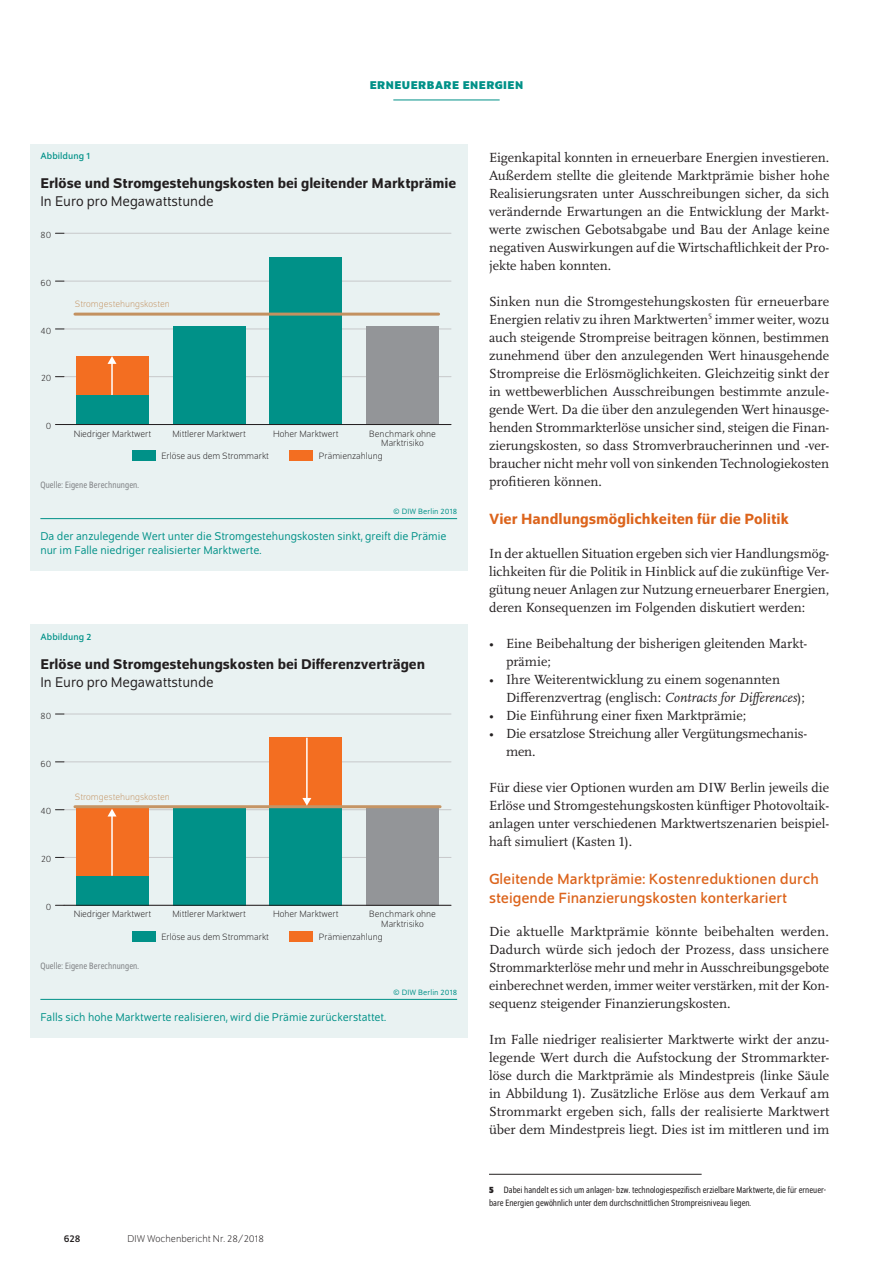
<style>
.page{position:relative;width:893px;height:1263px;background:#fff}
.page>*{position:absolute;margin:0;border:0;box-sizing:border-box;transform-origin:0 0}
.t1{font:15.75px/19.5px "Schumpeter";color:#dc641c}
.t2{font:500 15.75px "Schumpeter";color:#dc641c}
.t3{font:500 15px "Schumpeter";color:#231f20}
.t4{font:15px "Schumpeter Blond";color:#231f20}
.t5{font:13.8px/18px "Scala Pro";color:#231f20;text-align:justify}
.t6{font:12px/13.5px "Schumpeter Blond";color:#009188}
.t7{font:700 12px "Schumpeter";color:#009188}
.t8{font:300 10.5px "Schumpeter";color:#231f20}
.t9{font:10.5px "Schumpeter";color:#231f20}
.t10{font:300 9.75px/9.8px "Schumpeter";color:#231f20;text-align:center}
.t11{font:semi-condensed 9.75px/12.8px "Schumpeter Blond";color:#231f20}
.t12{font:semi-condensed 9.75px "Schumpeter Blond";letter-spacing:.01em;color:#808285}
.t13{font:300 9.75px "Schumpeter";color:#c59565}
.t14{font:9.75px "Schumpeter";letter-spacing:.01em;color:#009188}
.t15{font:8.25px "Schumpeter Blond";letter-spacing:.01em;color:#009188}
.s1{font-style:italic}
.s2{font-family:"Schumpeter";font-weight:700}
</style>
<div class="page">
<hr style="left:393px;top:100px;width:107px;height:1px;background:#009188">
<hr style="left:489px;top:1174px;width:213px;height:1px;background:#231f20">
<div style="left:30px;top:144px;width:438px;height:427px;background:#e9f2f2"></div>
<hr style="left:64px;top:376px;width:387px;height:1px;background:#c7c8ca">
<hr style="left:64px;top:329px;width:387px;height:1px;background:#c7c8ca">
<hr style="left:64px;top:281px;width:387px;height:1px;background:#c7c8ca">
<hr style="left:64px;top:233px;width:387px;height:1px;background:#c7c8ca">
<div style="left:76px;top:395px;width:73px;height:29px;background:#009188"></div>
<div style="left:76px;top:356px;width:73px;height:39px;background:#f36e21"></div>
<div style="left:173px;top:326px;width:72px;height:98px;background:#009188"></div>
<div style="left:270px;top:257px;width:72px;height:167px;background:#009188"></div>
<div style="left:366px;top:326px;width:73px;height:98px;background:#939598"></div>
<hr style="left:75px;top:313px;width:364px;height:3px;background:#c39160">
<div style="left:132px;top:450px;width:24px;height:11px;background:#009188"></div>
<div style="left:290px;top:451px;width:23px;height:10px;background:#f36e21"></div>
<hr style="left:64px;top:424px;width:387px;height:1px;background:#231f20">
<hr style="left:111px;top:363px;width:2px;height:32px;background:#fff">
<svg style="left:108px;top:356px;width:8px;height:8px"></svg>
<hr style="left:40px;top:518px;width:417px;height:1px;background:#009188">
<div style="left:30px;top:625px;width:438px;height:413px;background:#e9f2f2"></div>
<hr style="left:64px;top:857px;width:387px;height:1px;background:#c7c8ca">
<hr style="left:64px;top:809px;width:387px;height:1px;background:#c7c8ca">
<hr style="left:64px;top:762px;width:387px;height:1px;background:#c7c8ca">
<hr style="left:64px;top:714px;width:387px;height:1px;background:#c7c8ca">
<div style="left:76px;top:876px;width:73px;height:29px;background:#009188"></div>
<div style="left:76px;top:807px;width:73px;height:69px;background:#f36e21"></div>
<div style="left:173px;top:807px;width:72px;height:98px;background:#009188"></div>
<div style="left:270px;top:807px;width:72px;height:98px;background:#009188"></div>
<div style="left:270px;top:738px;width:72px;height:69px;background:#f36e21"></div>
<div style="left:366px;top:807px;width:73px;height:98px;background:#939598"></div>
<hr style="left:75px;top:805px;width:365px;height:3px;background:#c59565">
<div style="left:132px;top:931px;width:24px;height:10px;background:#009188"></div>
<div style="left:290px;top:931px;width:23px;height:11px;background:#f36e21"></div>
<hr style="left:64px;top:905px;width:387px;height:1px;background:#231f20">
<hr style="left:111px;top:815px;width:2px;height:61px;background:#fff">
<svg style="left:108px;top:809px;width:8px;height:7px"></svg>
<hr style="left:306px;top:738px;width:2px;height:61px;background:#fff">
<svg style="left:302px;top:798px;width:9px;height:8px"></svg>
<hr style="left:40px;top:999px;width:417px;height:1px;background:#009188">
<p class="t7" style="left:370px;top:79px;width:17px">ERNEUERBARE</p>
<p class="t7" style="left:463px;top:79px;width:16px">ENERGIEN</p>
<p class="t14" style="left:40px;top:151px;width:51px">Abbildung 1</p>
<p class="t3" style="left:40px;top:175px;width:417px">Erlöse und Stromgestehungskosten bei gleitender Marktprämie</p>
<p class="t4" style="left:40px;top:194px;width:175px">In Euro pro Megawattstunde</p>
<p class="t10" style="left:41px;top:230px;width:12px">80</p>
<p class="t10" style="left:41px;top:278px;width:12px">60</p>
<p class="t10" style="left:41px;top:326px;width:12px">40</p>
<p class="t10" style="left:41px;top:374px;width:12px">20</p>
<p class="t10" style="left:46px;top:421px;width:7px">0</p>
<p class="t13" style="left:75px;top:299px;width:96px">Stromgestehungskosten</p>
<p class="t10" style="left:74px;top:429px;width:79px">Niedriger Marktwert</p>
<p class="t10" style="left:172px;top:429px;width:75px">Mittlerer Marktwert</p>
<p class="t10" style="left:273px;top:429px;width:67px">Hoher Marktwert</p>
<p class="t10" style="left:369px;top:429px;width:68px">Benchmark ohne<br>Marktrisiko</p>
<p class="t10" style="left:161px;top:451px;width:109px">Erlöse aus dem Strommarkt</p>
<p class="t10" style="left:319px;top:452px;width:65px">Prämienzahlung</p>
<p class="t12" style="left:40px;top:480px;width:100px">Quelle: Eigene Berechnungen.</p>
<p class="t15" style="left:393px;top:507px;width:65px">© DIW Berlin 2018</p>
<p class="t6" style="left:40px;top:530px;width:408px">Da der anzulegende Wert unter die Stromgestehungskosten sinkt, greift die Prämie nur im Falle niedriger realisierter Marktwerte.</p>
<p class="t14" style="left:40px;top:632px;width:53px">Abbildung 2</p>
<p class="t3" style="left:40px;top:656px;width:386px">Erlöse und Stromgestehungskosten bei Differenzverträgen</p>
<p class="t4" style="left:40px;top:675px;width:175px">In Euro pro Megawattstunde</p>
<p class="t10" style="left:41px;top:711px;width:12px">80</p>
<p class="t10" style="left:41px;top:759px;width:12px">60</p>
<p class="t10" style="left:41px;top:807px;width:12px">40</p>
<p class="t10" style="left:41px;top:854px;width:12px">20</p>
<p class="t10" style="left:46px;top:902px;width:7px">0</p>
<p class="t13" style="left:75px;top:792px;width:96px">Stromgestehungskosten</p>
<p class="t10" style="left:74px;top:909px;width:79px">Niedriger Marktwert</p>
<p class="t10" style="left:172px;top:909px;width:75px">Mittlerer Marktwert</p>
<p class="t10" style="left:273px;top:909px;width:67px">Hoher Marktwert</p>
<p class="t10" style="left:369px;top:909px;width:68px">Benchmark ohne<br>Marktrisiko</p>
<p class="t10" style="left:161px;top:932px;width:109px">Erlöse aus dem Strommarkt</p>
<p class="t10" style="left:319px;top:932px;width:65px">Prämienzahlung</p>
<p class="t12" style="left:40px;top:961px;width:100px">Quelle: Eigene Berechnungen.</p>
<p class="t6" style="left:40px;top:1011px;width:347px">Falls sich hohe Marktwerte realisieren, wird die Prämie zurückerstattet.</p>
<p class="t15" style="left:393px;top:988px;width:65px">© DIW Berlin 2018</p>
<p class="t9" style="left:64px;top:1233px;width:18px">628</p>
<p class="t8" style="left:128px;top:1234px;width:138px">DIW Wochenbericht Nr. 28/2018</p>
<p class="t5" style="left:489px;top:148px;width:342px">Eigenkapital konnten in erneuerbare Energien investieren.<br>Außerdem stellte die gleitende Marktprämie bisher hohe Realisierungsraten unter Ausschreibungen sicher, da sich verändernde Erwartungen an die Entwicklung der Markt&shy;werte zwischen Gebotsabgabe und Bau der Anlage keine negativen Auswirkungen auf die Wirtschaftlichkeit der Pro&shy;jekte haben konnten.</p>
<p class="t5" style="left:489px;top:292px;width:342px">Sinken nun die Stromgestehungskosten für erneuerbare Energien relativ zu ihren Marktwerten<sup>5</sup> immer weiter, wozu auch steigende Strompreise beitragen können, bestimmen zunehmend über den anzulegenden Wert hinausgehende Strompreise die Erlösmöglichkeiten. Gleichzeitig sinkt der in wettbewerblichen Ausschreibungen bestimmte anzule&shy;gende Wert. Da die über den anzulegenden Wert hinausge&shy;henden Strommarkterlöse unsicher sind, steigen die Finan&shy;zierungskosten, so dass Stromverbraucherinnen und -ver&shy;braucher nicht mehr voll von sinkenden Technologiekosten profitieren können.</p>
<p class="t2" style="left:489px;top:510px;width:301px">Vier Handlungsmöglichkeiten für die Politik</p>
<p class="t5" style="left:489px;top:544px;width:342px">In der aktuellen Situation ergeben sich vier Handlungsmög&shy;lichkeiten für die Politik in Hinblick auf die zukünftige Ver&shy;gütung neuer Anlagen zur Nutzung erneuerbarer Energien, deren Konsequenzen im Folgenden diskutiert werden:</p>
<p class="t5" style="left:506px;top:634px;width:302px;text-indent:-17px">• Eine Beibehaltung der bisherigen gleitenden Markt&shy;prämie;</p>
<p class="t5" style="left:506px;top:670px;width:300px;text-indent:-17px">• Ihre Weiterentwicklung zu einem sogenannten<br>Differenzvertrag (englisch: <span class="s1">Contracts for Differences</span>);</p>
<p class="t5" style="left:489px;top:706px;width:259px">• Die Einführung einer fixen Marktprämie;</p>
<p class="t5" style="left:506px;top:724px;width:303px;text-indent:-17px">• Die ersatzlose Streichung aller Vergütungsmechanis&shy;men.</p>
<p class="t5" style="left:489px;top:778px;width:342px">Für diese vier Optionen wurden am DIW Berlin jeweils die Erlöse und Stromgestehungskosten künftiger Photovoltaik&shy;anlagen unter verschiedenen Marktwertszenarien beispiel&shy;haft simuliert (Kasten 1).</p>
<p class="t1" style="left:489px;top:869px;width:331px">Gleitende Marktprämie: Kostenreduktionen durch steigende Finanzierungskosten konterkariert</p>
<p class="t5" style="left:489px;top:922px;width:342px">Die aktuelle Marktprämie könnte beibehalten werden.<br>Dadurch würde sich jedoch der Prozess, dass unsichere Strommarkterlöse mehr und mehr in Ausschreibungsgebote einberechnet werden, immer weiter verstärken, mit der Kon&shy;sequenz steigender Finanzierungskosten.</p>
<p class="t5" style="left:489px;top:1030px;width:342px">Im Falle niedriger realisierter Marktwerte wirkt der anzu&shy;legende Wert durch die Aufstockung der Strommarkter&shy;löse durch die Marktprämie als Mindestpreis (linke Säule in Abbildung 1). Zusätzliche Erlöse aus dem Verkauf am Strommarkt ergeben sich, falls der realisierte Marktwert über dem Mindestpreis liegt. Dies ist im mittleren und im</p>
<p class="t11" style="left:489px;top:1184px;width:339px"><span class="s2">5</span> Dabei handelt es sich um anlagen- bzw. technologiespezifisch erzielbare Marktwerte, die für erneuer&shy;bare Energien gewöhnlich unter dem durchschnittlichen Strompreisniveau liegen.</p>
</div>
